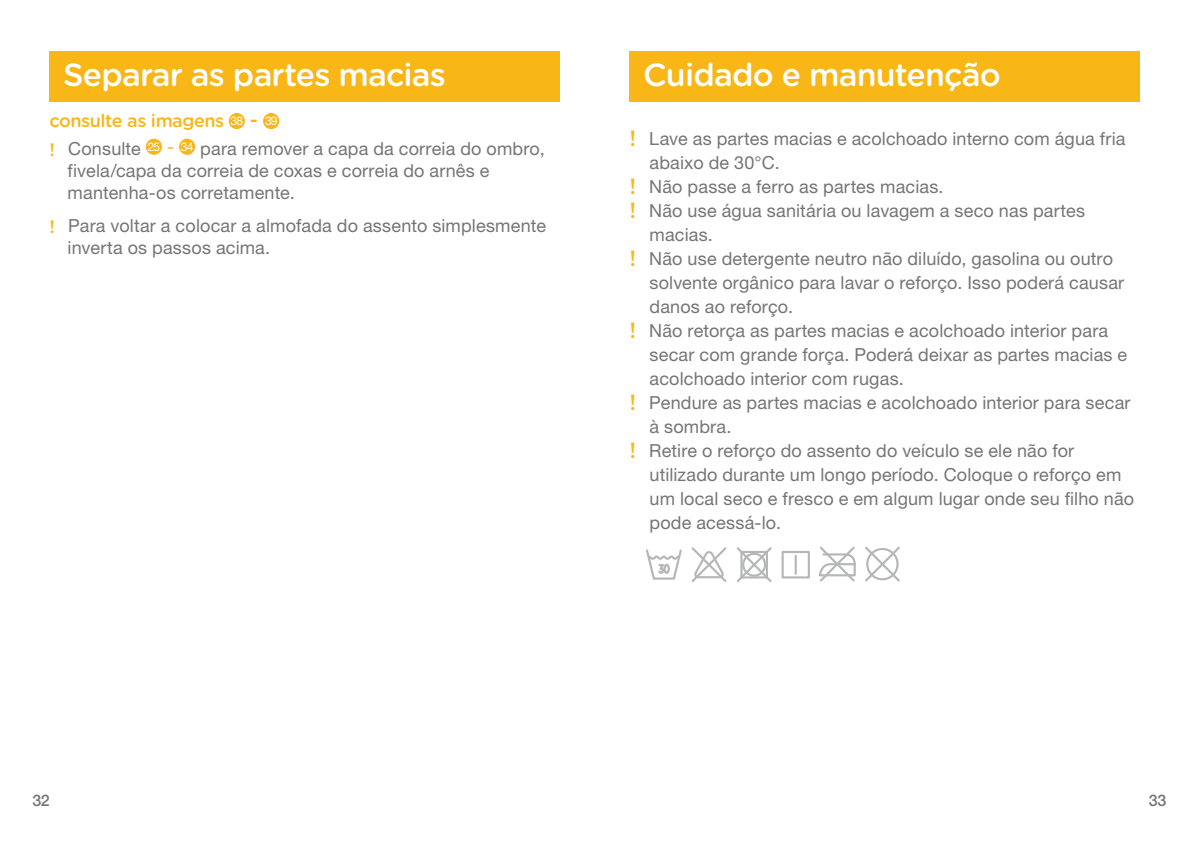
<style>
.page{position:relative;width:1191px;height:842px;background:#fff}
.page>*{position:absolute;margin:0;border:0;box-sizing:border-box;transform-origin:0 0}
.t1{font:500 32px "Gotham Rounded";letter-spacing:-.025em;color:#fff}
.t2{font:18px/22px "Helvetica Neue LT Std";letter-spacing:.01em;color:#767575}
.t3{font:500 18px "Gotham Rounded";letter-spacing:-.025em;color:#f8b617}
.t4{font:500 16px "Helvetica Neue LT Std";color:#767575}
.s1{font-family:"Helvetica Neue LT Std";font-weight:400;font-size:12px;color:#fff}
.s2{font-size:20px}
.s3{font-family:"Gotham Rounded";font-weight:500;color:#f8b617}
.s4{color:#f6ac2d}
.s5{font-family:"Gotham Rounded";font-weight:500;font-size:22px;color:#f8b617}
</style>
<div class="page">
<div style="left:229px;top:113px;width:16px;height:16px;background:#f8b617;border-radius:50%"></div>
<div style="left:263px;top:113px;width:16px;height:16px;background:#f8b617;border-radius:50%"></div>
<div style="left:146px;top:139px;width:16px;height:16px;background:#f8b617;border-radius:50%"></div>
<div style="left:179px;top:139px;width:16px;height:16px;background:#f8b617;border-radius:50%"></div>
<div style="left:50px;top:52px;width:510px;height:50px;background:#f8b617"></div>
<div style="left:629px;top:51px;width:511px;height:51px;background:#f8b617"></div>
<svg style="left:691px;top:547px;width:36px;height:35px"></svg>
<svg style="left:736px;top:547px;width:36px;height:35px"></svg>
<div style="left:740px;top:551px;width:28px;height:27px;border:2px solid #b5b6b6"></div>
<div style="left:742px;top:553px;width:24px;height:24px;border:2px solid #b5b6b6;border-radius:50%"></div>
<svg style="left:865px;top:546px;width:35px;height:36px"></svg>
<div style="left:866px;top:548px;width:32px;height:32px;border:2px solid #b5b6b6;border-radius:50%"></div>
<svg style="left:819px;top:546px;width:37px;height:36px"></svg>
<div style="left:781px;top:551px;width:29px;height:27px;border:2px solid #b5b6b6"></div>
<hr style="left:794px;top:556px;width:3px;height:18px;background:#b5b6b6">
<svg style="left:646px;top:549px;width:36px;height:31px"></svg>
<h1 class="t1" style="left:63px;top:52px;width:384px">Separar as partes macias</h1>
<p class="t3" style="left:50px;top:108px;width:229px">consulte as imagens <span class="s1">38</span> <span class="s2">-</span> <span class="s1">39</span></p>
<p class="t2" style="left:68px;top:137px;width:478px;text-indent:-18px"><span class="s3">!</span> Consulte <sup>25</sup> <span class="s4">-</span> <sup>34</sup> para remover a capa da correia do ombro, fivela/capa da correia de coxas e correia do arnês e mantenha-os corretamente.</p>
<p class="t2" style="left:68px;top:215px;width:480px;text-indent:-18px"><span class="s3">!</span> Para voltar a colocar a almofada do assento simplesmente inverta os passos acima.</p>
<h1 class="t1" style="left:643px;top:52px;width:359px">Cuidado e manutenção</h1>
<p class="t2" style="left:629px;top:127px;width:497px"><span class="s5">!</span> Lave as partes macias e acolchoado interno com água fria</p>
<p class="t2" style="left:649px;top:151px;width:132px">abaixo de 30°C.</p>
<p class="t2" style="left:629px;top:175px;width:315px"><span class="s5">!</span> Não passe a ferro as partes macias.</p>
<p class="t2" style="left:629px;top:199px;width:457px"><span class="s5">!</span> Não use água sanitária ou lavagem a seco nas partes</p>
<p class="t2" style="left:649px;top:223px;width:65px">macias.</p>
<p class="t2" style="left:629px;top:247px;width:485px"><span class="s5">!</span> Não use detergente neutro não diluído﹐ gasolina ou outro</p>
<p class="t2" style="left:649px;top:271px;width:476px">solvente orgânico para lavar o reforço. Isso poderá causar</p>
<p class="t2" style="left:649px;top:295px;width:145px">danos ao reforço.</p>
<p class="t2" style="left:629px;top:319px;width:480px"><span class="s5">!</span> Não retorça as partes macias e acolchoado interior para</p>
<p class="t2" style="left:649px;top:343px;width:479px">secar com grande força. Poderá deixar as partes macias e</p>
<p class="t2" style="left:649px;top:367px;width:256px">acolchoado interior com rugas.</p>
<p class="t2" style="left:629px;top:391px;width:502px"><span class="s5">!</span> Pendure as partes macias e acolchoado interior para secar</p>
<p class="t2" style="left:649px;top:415px;width:83px">à sombra.</p>
<p class="t2" style="left:629px;top:439px;width:446px"><span class="s5">!</span> Retire o reforço do assento do veículo se ele não for</p>
<p class="t2" style="left:649px;top:463px;width:473px">utilizado durante um longo período. Coloque o reforço em</p>
<p class="t2" style="left:649px;top:487px;width:486px">um local seco e fresco e em algum lugar onde seu filho não</p>
<p class="t2" style="left:649px;top:511px;width:133px">pode acessá-lo.</p>
<p class="t4" style="left:32px;top:791px;width:19px">32</p>
<p class="t4" style="left:1148px;top:791px;width:19px">33</p>
</div>
